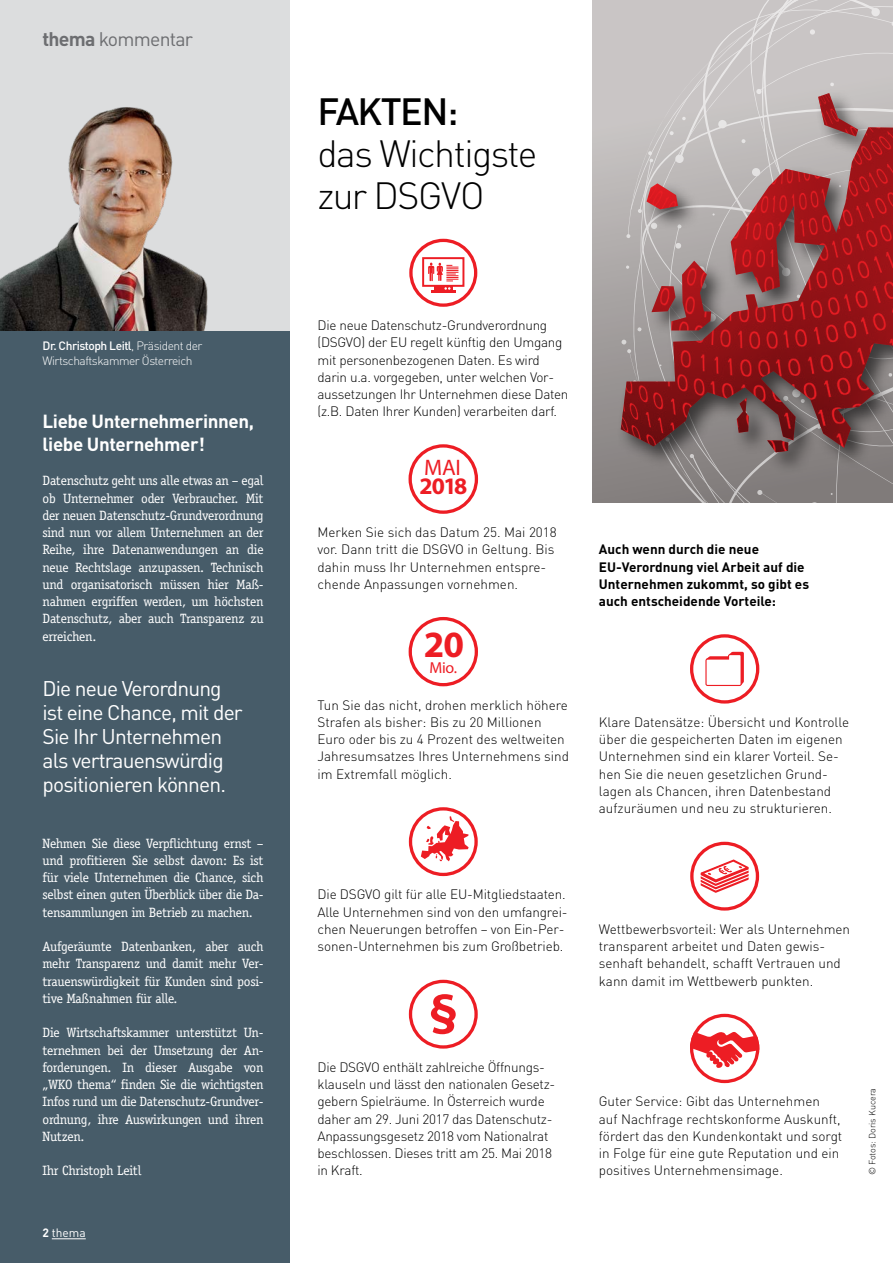
<style>
.page{position:relative;width:893px;height:1263px;background:#fff}
.page>*{position:absolute;margin:0;border:0;box-sizing:border-box;transform-origin:0 0}
.t1{font:300 37.5px/42px "DIN";letter-spacing:-.04em;color:#000}
.t2{font:500 37.5px "DIN";letter-spacing:-.04em;color:#000}
.t3{font:700 37.2px "Myriad Pro";color:#ed1d24}
.t4{font:700 23.7px "Myriad Pro";color:#ed1d24}
.t5{font:22.5px "Myriad Pro";color:#ed1d24}
.t6{font:21px/24px "DIN";letter-spacing:-.04em;color:#fff}
.t7{font:19.5px "DIN";letter-spacing:-.04em;color:#6d6e71}
.t8{font:700 18.75px/22.5px "DIN";letter-spacing:-.02em;color:#fff}
.t9{font:15.9px "Myriad Pro";color:#ed1d24}
.t10{font:300 13.5px/17.2px "DIN";color:#000}
.t11{font:13.5px/17.2px "Officina Serif";letter-spacing:-.02em;color:#fff;text-align:justify}
.t12{font:300 13.5px/17.2px "DIN";letter-spacing:-.02em;color:#000}
.t13{font:700 13.5px/17.2px "DIN";color:#000}
.t14{font:300 12px/15px "DIN";letter-spacing:-.04em;color:#fff}
.t15{font:12px "DIN";color:#fff}
.t16{font:300 9px "DIN";letter-spacing:-.005em;color:#000}
.s1{font-weight:700}
.s2{font-weight:500}
</style>
<div class="page">
<div style="left:592px;top:0;width:301px;height:502px;background:linear-gradient(to bottom,#d6d2d2,#878281)"></div>
<svg style="left:621px;top:0;width:272px;height:503px;background:#b9b5b5"></svg>
<div style="left:0;top:330px;width:289px;height:933px;background:#475c69"></div>
<div style="left:0;top:0;width:289px;height:330px;background:#dcddde"></div>
<svg style="left:411px;top:240px;width:65px;height:65px"></svg>
<div style="left:409px;top:239px;width:68px;height:68px;border:3px solid #ed1d24;border-radius:50%"></div>
<div style="left:422px;top:257px;width:42px;height:30px;background:#fff;border:2px solid #ed1d24"></div>
<hr style="left:431px;top:290px;width:24px;height:3px;background:#ed1d24">
<svg style="left:428px;top:263px;width:30px;height:27px"></svg>
<div style="left:408px;top:444px;width:70px;height:70px;border:3px solid #ed1d24;border-radius:50%"></div>
<div style="left:409px;top:617px;width:69px;height:69px;border:3px solid #ed1d24;border-radius:50%"></div>
<svg style="left:410px;top:809px;width:66px;height:65px"></svg>
<div style="left:409px;top:807px;width:69px;height:69px;border:3px solid #ed1d24;border-radius:50%"></div>
<svg style="left:421px;top:816px;width:48px;height:45px"></svg>
<div style="left:409px;top:980px;width:69px;height:69px;border:3px solid #ed1d24;border-radius:50%"></div>
<svg style="left:431px;top:994px;width:25px;height:40px"></svg>
<svg style="left:692px;top:636px;width:66px;height:66px"></svg>
<div style="left:690px;top:634px;width:69px;height:70px;border:3px solid #ed1d24;border-radius:50%"></div>
<svg style="left:705px;top:652px;width:39px;height:34px"></svg>
<svg style="left:692px;top:843px;width:65px;height:66px"></svg>
<div style="left:690px;top:842px;width:69px;height:69px;border:3px solid #ed1d24;border-radius:50%"></div>
<svg style="left:700px;top:859px;width:49px;height:34px"></svg>
<svg style="left:692px;top:1015px;width:66px;height:66px"></svg>
<svg style="left:690px;top:1030px;width:69px;height:38px"></svg>
<div style="left:690px;top:1014px;width:69px;height:69px;border:3px solid #ed1d24;border-radius:50%"></div>
<hr style="left:52px;top:1238px;width:34px;height:1px;background:#fff">
<img style="left:0;top:107px;width:208px;height:223px">
<div style="left:616px;top:89px;width:277px;height:386px;background:#000;opacity:.6"></div>
<img style="left:621px;top:93px;width:272px;height:359px">
<h3 class="t7" style="left:43px;top:27px;width:152px"><span class="s1">thema</span> kommentar</h3>
<p class="t14" style="left:43px;top:338px;width:161px"><span class="s2">Dr. Christoph Leitl</span>, Präsident der<br>Wirtschaftskammer Österreich</p>
<h3 class="t8" style="left:43px;top:409px;width:213px">Liebe Unternehmerinnen, liebe Unternehmer!</h3>
<p class="t11" style="left:43px;top:472px;width:223px">Datenschutz geht uns alle etwas an – egal ob Unternehmer oder Verbraucher. Mit der neuen Datenschutz-Grundverordnung sind nun vor allem Unternehmen an der Reihe, ihre Datenanwendungen an die neue Rechtslage anzupassen. Technisch und organisatorisch müssen hier Maß&shy;nahmen ergriffen werden, um höchsten Datenschutz, aber auch Transparenz zu erreichen.</p>
<h3 class="t6" style="left:43px;top:676px;width:202px">Die neue Verordnung ist eine Chance, mit der<br>Sie Ihr Unternehmen als vertrauenswürdig positionieren können.</h3>
<p class="t11" style="left:43px;top:834px;width:223px">Nehmen Sie diese Verpflichtung ernst – und profitieren Sie selbst davon: Es ist für viele Unternehmen die Chance, sich selbst einen guten Überblick über die Da&shy;tensammlungen im Betrieb zu machen.</p>
<p class="t11" style="left:43px;top:938px;width:223px">Aufgeräumte Datenbanken, aber auch mehr Transparenz und damit mehr Ver&shy;trauenswürdigkeit für Kunden sind posi&shy;tive Maßnahmen für alle.</p>
<p class="t11" style="left:43px;top:1024px;width:223px">Die Wirtschaftskammer unterstützt Un&shy;ternehmen bei der Umsetzung der An&shy;forderungen. In dieser Ausgabe von „WKO thema“ finden Sie die wichtigsten Infos rund um die Datenschutz-Grundver&shy;ordnung, ihre Auswirkungen und ihren Nutzen.</p>
<p class="t11" style="left:43px;top:1162px;width:100px">Ihr Christoph Leitl</p>
<p class="t15" style="left:43px;top:1225px;width:45px"><span class="s1">2</span> thema</p>
<h1 class="t2" style="left:317px;top:88px;width:142px">Fakten:</h1>
<h1 class="t1" style="left:317px;top:132px;width:221px">das Wichtigste zur DSGVO</h1>
<p class="t12" style="left:317px;top:316px;width:252px">Die neue Datenschutz-Grundverordnung (DSGVO) der EU regelt künftig den Umgang mit personenbezogenen Daten. Es wird darin u.a. vorgegeben, unter welchen Vor&shy;aussetzungen Ihr Unternehmen diese Daten (z.B. Daten Ihrer Kunden) verarbeiten darf.</p>
<h3 class="t5" style="left:424px;top:453px;width:38px">Mai</h3>
<h3 class="t4" style="left:419px;top:471px;width:49px">2018</h3>
<p class="t10" style="left:317px;top:523px;width:241px">Merken Sie sich das Datum 25. Mai 2018 vor. Dann tritt die DSGVO in Geltung. Bis dahin muss Ihr Unternehmen entspre&shy;chende Anpassungen vornehmen.</p>
<h2 class="t3" style="left:424px;top:620px;width:42px">20</h2>
<p class="t9" style="left:430px;top:657px;width:29px">Mio.</p>
<p class="t10" style="left:317px;top:696px;width:253px">Tun Sie das nicht, drohen merklich höhere Strafen als bisher: Bis zu 20 Millionen Euro oder bis zu 4 Prozent des weltweiten Jahresumsatzes Ihres Unternehmens sind im Extremfall möglich.</p>
<p class="t10" style="left:317px;top:886px;width:252px">Die DSGVO gilt für alle EU-Mitgliedstaaten.<br>Alle Unternehmen sind von den umfangrei&shy;chen Neuerungen betroffen – von Ein-Per&shy;sonen-Unternehmen bis zum Großbetrieb.</p>
<p class="t12" style="left:317px;top:1058px;width:239px">Die DSGVO enthält zahlreiche Öffnungs&shy;klauseln und lässt den nationalen Gesetz&shy;gebern Spielräume. In Österreich wurde daher am 29. Juni 2017 das Datenschutz-Anpassungsgesetz 2018 vom Nationalrat beschlossen. Dieses tritt am 25. Mai 2018 in Kraft.</p>
<p class="t13" style="left:599px;top:540px;width:212px">Auch wenn durch die neue<br>EU-Verordnung viel Arbeit auf die<br>Unternehmen zukommt, so gibt es auch entscheidende Vorteile:</p>
<p class="t10" style="left:599px;top:713px;width:252px">Klare Datensätze: Übersicht und Kontrolle über die gespeicherten Daten im eigenen Unternehmen sind ein klarer Vorteil. Se&shy;hen Sie die neuen gesetzlichen Grund&shy;lagen als Chancen, ihren Datenbestand aufzuräumen und neu zu strukturieren.</p>
<p class="t10" style="left:599px;top:920px;width:253px">Wettbewerbsvorteil: Wer als Unternehmen transparent arbeitet und Daten gewis&shy;senhaft behandelt, schafft Vertrauen und kann damit im Wettbewerb punkten.</p>
<p class="t10" style="left:599px;top:1093px;width:245px">Guter Service: Gibt das Unternehmen<br>auf Nachfrage rechtskonforme Auskunft, fördert das den Kundenkontakt und sorgt in Folge für eine gute Reputation und ein positives Unternehmensimage.</p>
<p class="t16" style="left:867px;top:1175px;width:89px;rotate:-90deg">© Fotos: Doris Kucera</p>
</div>
